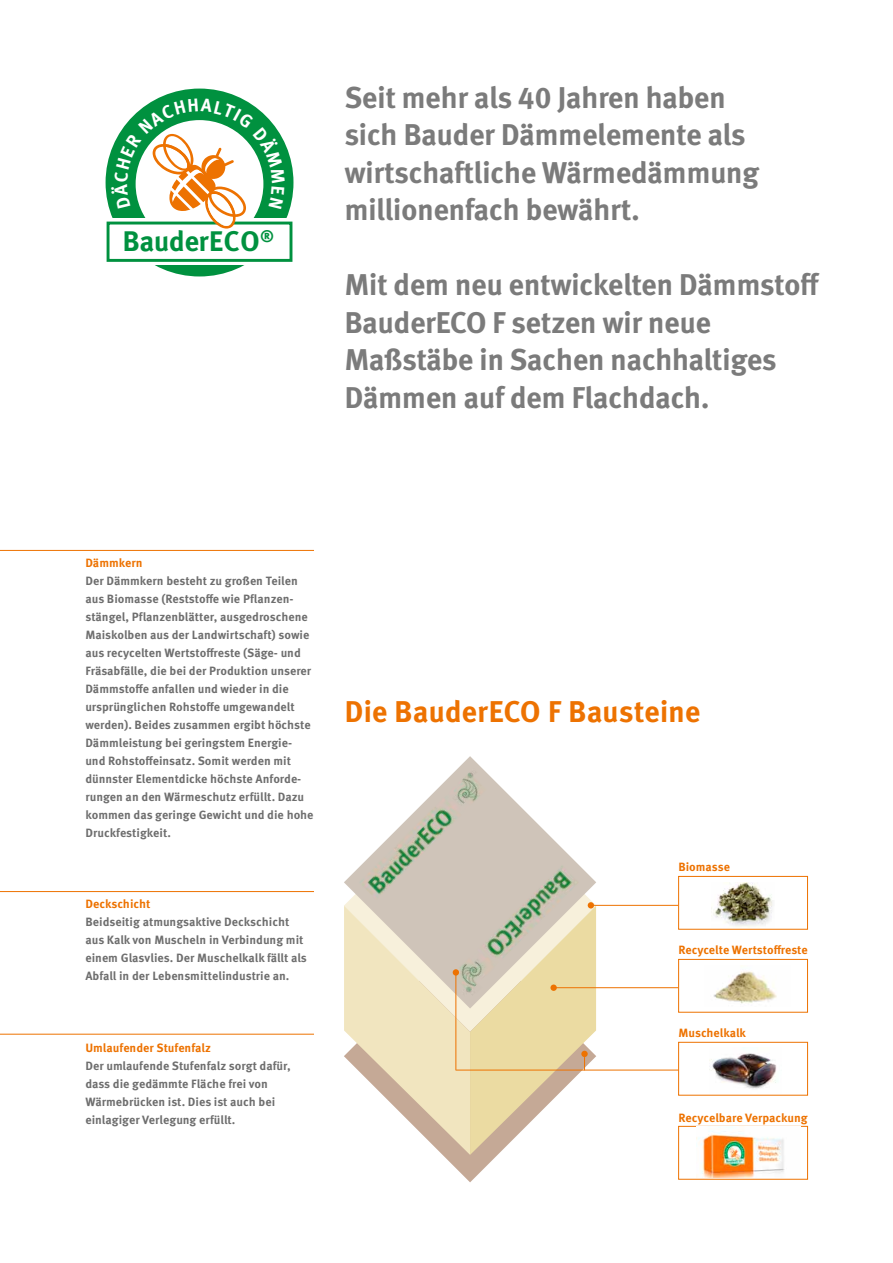
<style>
.page{position:relative;width:893px;height:1263px;background:#fff}
.page>*{position:absolute;margin:0;border:0;box-sizing:border-box;transform-origin:0 0}
.t1{font:700 30px/37.5px "Meta Correspondence Pro";letter-spacing:-.02em;color:#7b7b7b}
.t2{font:700 30px "Meta Correspondence Pro";letter-spacing:-.01em;color:#ed7201}
.t3{font:700 28.35px "Meta Correspondence Pro";letter-spacing:-.025em;color:#00913f}
.t4{font:700 12px/18px "Meta Correspondence Pro";color:#6e6e6e}
.t5{font:700 12px "Meta Correspondence Pro";letter-spacing:-.005em;color:#ed7201}
</style>
<div class="page">
<svg style="left:443px;top:1155px;width:55px;height:27px"></svg>
<img style="left:344px;top:756px;width:252px;height:146px">
<hr style="left:0;top:550px;width:314px;height:1px;background:#ed7201">
<svg style="left:0;top:892px;width:314px;height:143px"></svg>
<svg style="left:0;top:891px;width:314px;height:1px"></svg>
<hr style="left:554px;top:987px;width:124px;height:1px;background:#ed7201">
<hr style="left:594px;top:905px;width:84px;height:1px;background:#ed7201">
<hr style="left:455px;top:1070px;width:231px;height:1px;background:#ed7201">
<svg style="left:344px;top:902px;width:252px;height:253px"></svg>
<div style="left:581px;top:1051px;width:7px;height:6px;background:#ed7201;border-radius:50%"></div>
<div style="left:678px;top:876px;width:130px;height:54px;background:#fff;border:1px solid #ed7201"></div>
<img style="left:713px;top:882px;width:60px;height:45px">
<div style="left:678px;top:959px;width:130px;height:53px;background:#fff;border:1px solid #ed7201"></div>
<img style="left:713px;top:971px;width:64px;height:33px">
<div style="left:678px;top:1042px;width:130px;height:53px;background:#fff;border:1px solid #ed7201"></div>
<img style="left:711px;top:1047px;width:66px;height:42px">
<div style="left:678px;top:1126px;width:130px;height:53px;background:#fff;border:1px solid #ed7201"></div>
<img style="left:697px;top:1127px;width:104px;height:51px">
<svg style="left:104px;top:87px;width:191px;height:191px;background:#209e57"></svg>
<div style="left:102px;top:85px;width:195px;height:195px;border:4px solid #fff;border-radius:50%"></div>
<div style="left:103px;top:219px;width:193px;height:46px;background:#fff"></div>
<div style="left:107px;top:222px;width:185px;height:40px;background:#fff;border:3px solid #00913f"></div>
<svg style="left:111px;top:99px;width:174px;height:130px"></svg>
<h2 class="t3" style="left:123px;top:219px;width:153px">BauderECO<sup>®</sup></h2>
<h1 class="t1" style="left:344px;top:77px;width:417px">Seit mehr als 40 Jahren haben sich Bauder Dämmelemente als wirtschaftliche Wärmedämmung millionenfach bewährt.</h1>
<h1 class="t1" style="left:344px;top:264px;width:477px">Mit dem neu entwickelten Dämmstoff<br>BauderECO F setzen wir neue<br>Maßstäbe in Sachen nachhaltiges<br>Dämmen auf dem Flachdach.</h1>
<p class="t5" style="left:85px;top:554px;width:59px">Dämmkern</p>
<p class="t4" style="left:85px;top:571px;width:230px">Der Dämmkern besteht zu großen Teilen aus Biomasse (Reststoffe wie Pflanzen&shy;stängel, Pflanzenblätter, ausgedroschene Maiskolben aus der Landwirtschaft) sowie aus recycelten Wertstoffreste (Säge- und Fräsabfälle, die bei der Produktion unserer Dämmstoffe anfallen und wieder in die ursprünglichen Rohstoffe umgewandelt werden). Beides zusammen ergibt höchste Dämmleistung bei geringstem Energie&shy;und Rohstoffeinsatz. Somit werden mit dünnster Elementdicke höchste Anforde&shy;rungen an den Wärmeschutz erfüllt. Dazu kommen das geringe Gewicht und die hohe Druckfestigkeit.</p>
<p class="t5" style="left:85px;top:894px;width:67px">Deckschicht</p>
<p class="t4" style="left:85px;top:912px;width:223px">Beidseitig atmungsaktive Deckschicht aus Kalk von Muscheln in Verbindung mit einem Glasvlies. Der Muschelkalk fällt als Abfall in der Lebensmittelindustrie an.</p>
<p class="t5" style="left:85px;top:1038px;width:127px">Umlaufender Stufenfalz</p>
<p class="t4" style="left:85px;top:1056px;width:207px">Der umlaufende Stufenfalz sorgt dafür, dass die gedämmte Fläche frei von Wärmebrücken ist. Dies ist auch bei einlagiger Verlegung erfüllt.</p>
<h1 class="t2" style="left:344px;top:688px;width:358px">Die BauderECO F Bausteine</h1>
<p class="t5" style="left:678px;top:858px;width:53px">Biomasse</p>
<p class="t5" style="left:678px;top:941px;width:131px">Recycelte Wertstoffreste</p>
<p class="t5" style="left:678px;top:1024px;width:69px">Muschelkalk</p>
<p class="t5" style="left:678px;top:1108px;width:131px">Recycelbare Verpackung</p>
</div>
